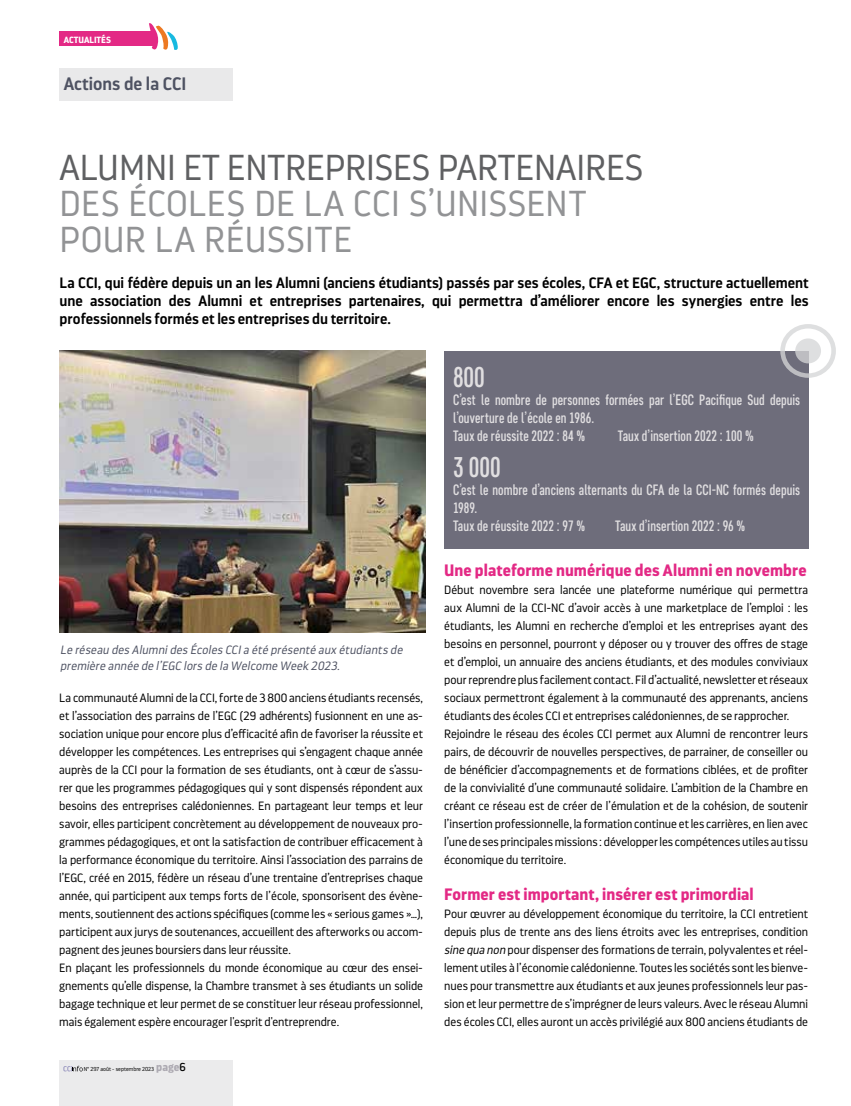
<style>
.page{position:relative;width:851px;height:1106px;background:#fff}
.page>*{position:absolute;margin:0;border:0;box-sizing:border-box;transform-origin:0 0}
.t1{font:300 36px/36px "Darwin Pro";letter-spacing:.015em;color:#929395}
.t2{font:300 36px "Darwin Pro";color:#5f6062}
.t3{font:500 28.5px "Core Sans D47 Cn";color:#e0dee0}
.t4{font:600 18px "Darwin Pro";color:#4e5262}
.t5{font:700 16.5px "Darwin Pro";letter-spacing:.005em;color:#e32985}
.t6{font:600 15px/18px "Darwin Pro";color:#000;text-align:justify}
.t7{font:500 15px/18px "Core Sans D47 Cn";letter-spacing:.005em;color:#e0dee0}
.t8{font:300 12px/18px "Darwin Pro";letter-spacing:-.005em;color:#000}
.t9{font:italic 300 12px/16.5px "Darwin Pro";color:#4e5262}
.t10{font:700 9px "Darwin Pro";color:#fff}
.t11{font:300 5.7px "Darwin Pro";color:#000}
.s1{font-weight:700;font-size:11.4px;color:#adaab2}
.s2{font-weight:400;font-size:11.4px}
.s3{font-style:italic}
</style>
<div class="page">
<div style="left:60px;top:68px;width:173px;height:33px;background:#e9e9ea"></div>
<img style="left:59px;top:351px;width:366px;height:281px">
<div style="left:60px;top:32px;width:94px;height:14px;background:#e32985"></div>
<svg style="left:149px;top:23px;width:29px;height:27px"></svg>
<div style="left:59px;top:1060px;width:174px;height:46px;background:#ebebec"></div>
<svg style="left:63px;top:1065px;width:20px;height:6px"></svg>
<div style="left:444px;top:351px;width:364px;height:198px;background:#6e6d7b"></div>
<svg style="left:780px;top:324px;width:55px;height:54px"></svg>
<p class="t10" style="left:64px;top:33px;width:49px">ACTUALITÉS</p>
<h3 class="t4" style="left:64px;top:71px;width:124px">Actions de la CCI</h3>
<h1 class="t2" style="left:59px;top:144px;width:585px">ALUMNI ET ENTREPRISES PARTENAIRES</h1>
<h1 class="t1" style="left:59px;top:185px;width:528px">DES ÉCOLES DE LA CCI S’UNISSENT<br>POUR LA RÉUSSITE</h1>
<p class="t6" style="left:60px;top:273px;width:750px">La CCI, qui fédère depuis un an les Alumni (anciens étudiants) passés par ses écoles, CFA et EGC, structure actuellement une association des Alumni et entreprises partenaires, qui permettra d’améliorer encore les synergies entre les professionnels formés et les entreprises du territoire.</p>
<h2 class="t3" style="left:453px;top:360px;width:33px">800</h2>
<p class="t7" style="left:453px;top:391px;width:348px">C’est le nombre de personnes formées par l’EGC Pacifique Sud depuis l’ouverture de l’école en 1986.<br>Taux de réussite 2022 : 84 %</p>
<p class="t7" style="left:617px;top:427px;width:137px">Taux d’insertion 2022 : 100 %</p>
<p class="t9" style="left:60px;top:641px;width:346px">Le réseau des Alumnides Écoles CCIa été présenté aux étudiants de première année de l’EGC lors de la Welcome Week 2023.</p>
<p class="t8" style="left:59px;top:689px;width:365px">La communauté Alumni de la CCI, forte de 3 800 anciens étudiants recensés, et l’association des parrains de l’EGC (29 adhérents) fusionnent en une as&shy;sociation unique pour encore plus d’efficacité afin de favoriser la réussite et développer les compétences. Les entreprises qui s’engagent chaque année auprès de la CCI pour la formation de ses étudiants, ont à cœur de s’assu&shy;rer que les programmes pédagogiques qui y sont dispensés répondent aux besoins des entreprises calédoniennes. En partageant leur temps et leur savoir, elles participent concrètement au développement de nouveaux pro&shy;grammes pédagogiques, et ont la satisfaction de contribuer efficacement à la performance économique du territoire. Ainsi l’association des parrains de l’EGC, créé en 2015, fédère un réseau d’une trentaine d’entreprises chaque année, qui participent aux temps forts de l’école, sponsorisent des évène&shy;ments, soutiennent des actions spécifiques (comme les « serious games »…), participent aux jurys de soutenances, accueillent des afterworks ou accom&shy;pagnent des jeunes boursiers dans leur réussite.<br>En plaçant les professionnels du monde économique au cœur des ensei&shy;gnements qu’elle dispense, la Chambre transmet à ses étudiants un solide bagage technique et leur permet de se constituer leur réseau professionnel, mais également espère encourager l'esprit d'entreprendre.</p>
<p class="t11" style="left:84px;top:1065px;width:103px">N° 297 août - septembre 2023 <span class="s1">page</span><span class="s2">6</span></p>
<h2 class="t3" style="left:453px;top:450px;width:49px">3 000</h2>
<p class="t7" style="left:453px;top:481px;width:348px">C’est le nombre d’anciens alternants du CFA de la CCI-NC formés depuis<br>1989.<br>Taux de réussite 2022 : 97 %</p>
<p class="t7" style="left:615px;top:517px;width:132px">Taux d’insertion 2022 : 96 %</p>
<h3 class="t5" style="left:444px;top:559px;width:364px">Une plateforme numérique des Alumni en novembre</h3>
<p class="t8" style="left:444px;top:581px;width:365px">Début novembre sera lancée une plateforme numérique qui permettra aux Alumni de la CCI-NC d’avoir accès à une marketplace de l’emploi : les étudiants, les Alumni en recherche d’emploi et les entreprises ayant des besoins en personnel, pourront y déposer ou y trouver des offres de stage et d’emploi, un annuaire des anciens étudiants, et des modules conviviaux pour reprendre plus facilement contact. Fil d’actualité, newsletter et réseaux sociaux permettront également à la communauté des apprenants, anciens étudiants des écoles CCI et entreprises calédoniennes, de se rapprocher.<br>Rejoindre le réseau des écoles CCI permet aux Alumni de rencontrer leurs pairs, de découvrir de nouvelles perspectives, de parrainer, de conseiller ou de bénéficier d’accompagnements et de formations ciblées, et de profiter de la convivialité d’une communauté solidaire. L’ambition de la Chambre en créant ce réseau est de créer de l’émulation et de la cohésion, de soutenir l’insertion professionnelle, la formation continue et les carrières, en lien avec l’une de ses principales missions : développer les compétences utiles au tissu économique du territoire.</p>
<h3 class="t5" style="left:444px;top:883px;width:311px">Former est important, insérer est primordial</h3>
<p class="t8" style="left:444px;top:905px;width:365px;text-align:justify">Pour œuvrer au développement économique du territoire, la CCI entretient depuis plus de trente ans des liens étroits avec les entreprises, condition <span class="s3">sine qua non</span> pour dispenser des formations de terrain, polyvalentes et réel&shy;lement utiles à l’économie calédonienne. Toutes les sociétés sont les bienve&shy;nues pour transmettre aux étudiants et aux jeunes professionnels leur pas&shy;sion et leur permettre de s’imprégner de leurs valeurs. Avec le réseau Alumni des écoles CCI, elles auront un accès privilégié aux 800 anciens étudiants de</p>
</div>
